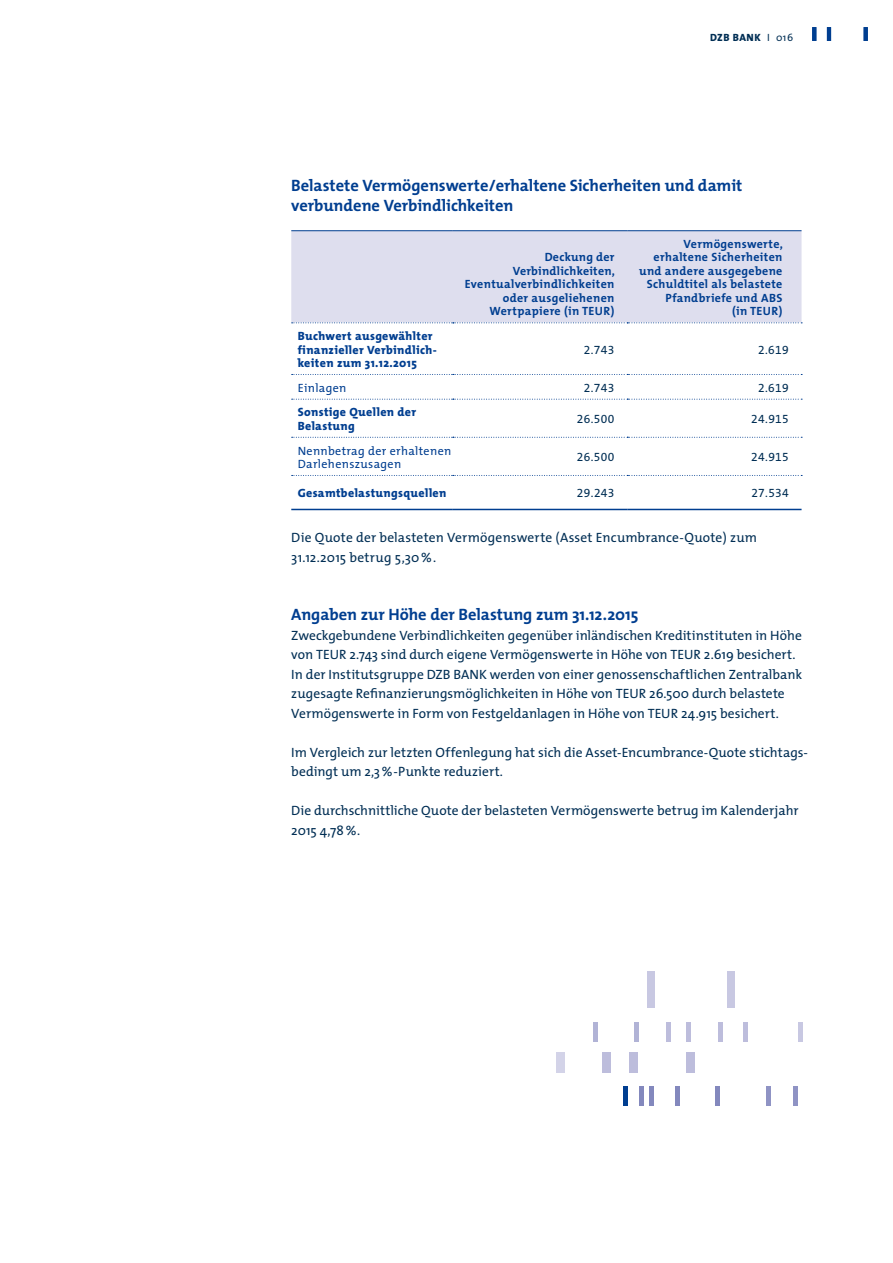
<style>
.page{position:relative;width:893px;height:1263px;background:#fff}
.page>*{position:absolute;margin:0;border:0;box-sizing:border-box;transform-origin:0 0}
.t1{font:700 16.5px/19.5px "The Mix";letter-spacing:-.005em;color:#003e90}
.t2{font:13.5px/19.5px "The Mix";color:#002e54}
.t3{font:700 12px/13.5px "The Mix";letter-spacing:.03em;color:#003e90;text-align:right}
.t4{font:800 12px/13.5px "The Mix";letter-spacing:.03em;color:#003e90}
.t5{font:12px "The Mix Expert";letter-spacing:.03em;color:#002e54}
.t6{font:12px/13.5px "The Mix";letter-spacing:.03em;color:#003e90}
.t7{font:800 10.5px "The Mix";letter-spacing:.05em;color:#002e54}
.s1{font-weight:400}
</style>
<div class="page">
<hr style="left:812px;top:27px;width:4px;height:14px;background:#003e90">
<hr style="left:827px;top:27px;width:4px;height:14px;background:#003e90">
<hr style="left:864px;top:27px;width:4px;height:14px;background:#003e90">
<div style="left:291px;top:231px;width:510px;height:92px;background:#dedeee"></div>
<svg style="left:291px;top:323px;width:510px;height:186px"></svg>
<hr style="left:291px;top:230px;width:162px;height:1px;background:#003e90">
<hr style="left:453px;top:230px;width:174px;height:1px;background:#003e90">
<hr style="left:627px;top:230px;width:174px;height:1px;background:#003e90">
<svg style="left:292px;top:322px;width:510px;height:1px"></svg>
<svg style="left:292px;top:374px;width:510px;height:1px"></svg>
<svg style="left:292px;top:399px;width:510px;height:1px"></svg>
<svg style="left:292px;top:437px;width:510px;height:1px"></svg>
<svg style="left:292px;top:475px;width:510px;height:1px"></svg>
<hr style="left:291px;top:509px;width:162px;height:1px;background:#003e90">
<hr style="left:453px;top:509px;width:174px;height:1px;background:#003e90">
<hr style="left:627px;top:509px;width:174px;height:1px;background:#003e90">
<div style="left:556px;top:1053px;width:9px;height:20px;background:#d3d3e8"></div>
<hr style="left:624px;top:1086px;width:4px;height:20px;background:#003e90">
<div style="left:727px;top:971px;width:8px;height:37px;background:#c8c8e2"></div>
<div style="left:648px;top:971px;width:7px;height:37px;background:#c8c8e2"></div>
<hr style="left:798px;top:1022px;width:4px;height:19px;background:#c8c8e2">
<hr style="left:743px;top:1022px;width:4px;height:19px;background:#bdbddc">
<hr style="left:718px;top:1022px;width:4px;height:19px;background:#bdbddc">
<hr style="left:686px;top:1022px;width:4px;height:19px;background:#bdbddc">
<hr style="left:666px;top:1022px;width:4px;height:19px;background:#bdbddc">
<div style="left:634px;top:1022px;width:5px;height:19px;background:#b1b3d6"></div>
<hr style="left:594px;top:1022px;width:4px;height:19px;background:#b1b3d6">
<div style="left:602px;top:1053px;width:9px;height:20px;background:#bdbddc"></div>
<div style="left:630px;top:1053px;width:8px;height:20px;background:#bdbddc"></div>
<div style="left:686px;top:1053px;width:9px;height:20px;background:#bdbddc"></div>
<hr style="left:793px;top:1086px;width:4px;height:20px;background:#8f93c4">
<hr style="left:766px;top:1086px;width:4px;height:20px;background:#8f93c4">
<hr style="left:716px;top:1086px;width:4px;height:20px;background:#8388bd">
<hr style="left:676px;top:1086px;width:4px;height:20px;background:#8388bd">
<div style="left:649px;top:1086px;width:5px;height:20px;background:#8388bd"></div>
<hr style="left:639px;top:1086px;width:4px;height:20px;background:#8388bd">
<p class="t7" style="left:710px;top:29px;width:85px">DZB BANK <span class="s1">I 016</span></p>
<p class="t1" style="left:291px;top:176px;width:453px">Belastete Vermögenswerte/erhaltene Sicherheiten und damit verbundene Verbindlichkeiten</p>
<p class="t4" style="left:298px;top:329px;width:141px">Buchwert ausgewählter finanzieller Verbindlich&shy;keiten zum 31.12.2015</p>
<p class="t3" style="left:465px;top:250px;width:152px">Deckung der<br>Verbindlichkeiten,<br>Eventualverbindlichkeiten oder ausgeliehenen<br>Wertpapiere (in TEUR)</p>
<p class="t3" style="left:639px;top:237px;width:145px">Vermögenswerte, erhaltene Sicherheiten und andere ausgegebene<br>Schuldtitel als belastete<br>Pfandbriefe und ABS<br>(in TEUR)</p>
<p class="t5" style="left:584px;top:339px;width:32px">2.743</p>
<p class="t5" style="left:758px;top:339px;width:32px">2.619</p>
<p class="t6" style="left:298px;top:381px;width:50px">Einlagen</p>
<p class="t5" style="left:584px;top:378px;width:32px">2.743</p>
<p class="t5" style="left:758px;top:378px;width:32px">2.619</p>
<p class="t4" style="left:298px;top:405px;width:120px">Sonstige Quellen der<br>Belastung</p>
<p class="t5" style="left:577px;top:409px;width:39px">26.500</p>
<p class="t5" style="left:751px;top:409px;width:39px">24.915</p>
<p class="t6" style="left:298px;top:443px;width:155px">Nennbetrag der erhaltenen<br>Darlehenszusagen</p>
<p class="t5" style="left:577px;top:447px;width:39px">26.500</p>
<p class="t5" style="left:751px;top:447px;width:39px">24.915</p>
<p class="t4" style="left:298px;top:486px;width:150px">Gesamtbelastungsquellen</p>
<p class="t5" style="left:577px;top:483px;width:39px">29.243</p>
<p class="t5" style="left:751px;top:483px;width:39px">27.534</p>
<p class="t2" style="left:291px;top:528px;width:467px">Die Quote der belasteten Vermögenswerte (Asset Encumbrance-Quote) zum<br>31.12.2015 betrug 5,30%.</p>
<p class="t1" style="left:291px;top:605px;width:349px">Angaben zur Höhe der Belastung zum 31.12.2015</p>
<p class="t2" style="left:291px;top:625px;width:512px">Zweckgebundene Verbindlichkeiten gegenüber inländischen Kreditinstituten in Höhe von TEUR 2.743 sind durch eigene Vermögenswerte in Höhe von TEUR 2.619 besichert.<br>In der Institutsgruppe DZB BANK werden von einer genossenschaftlichen Zentralbank zugesagte Refinanzierungsmöglichkeiten in Höhe von TEUR 26.500 durch belastete Vermögenswerte in Form von Festgeldanlagen in Höhe von TEUR 24.915 besichert.</p>
<p class="t2" style="left:291px;top:742px;width:517px">Im Vergleich zur letzten Offenlegung hat sich die Asset-Encumbrance-Quote stichtags&shy;bedingt um 2,3%-Punkte reduziert.</p>
<p class="t2" style="left:291px;top:801px;width:509px">Die durchschnittliche Quote der belasteten Vermögenswerte betrug im Kalenderjahr<br>2015 4,78%.</p>
</div>
